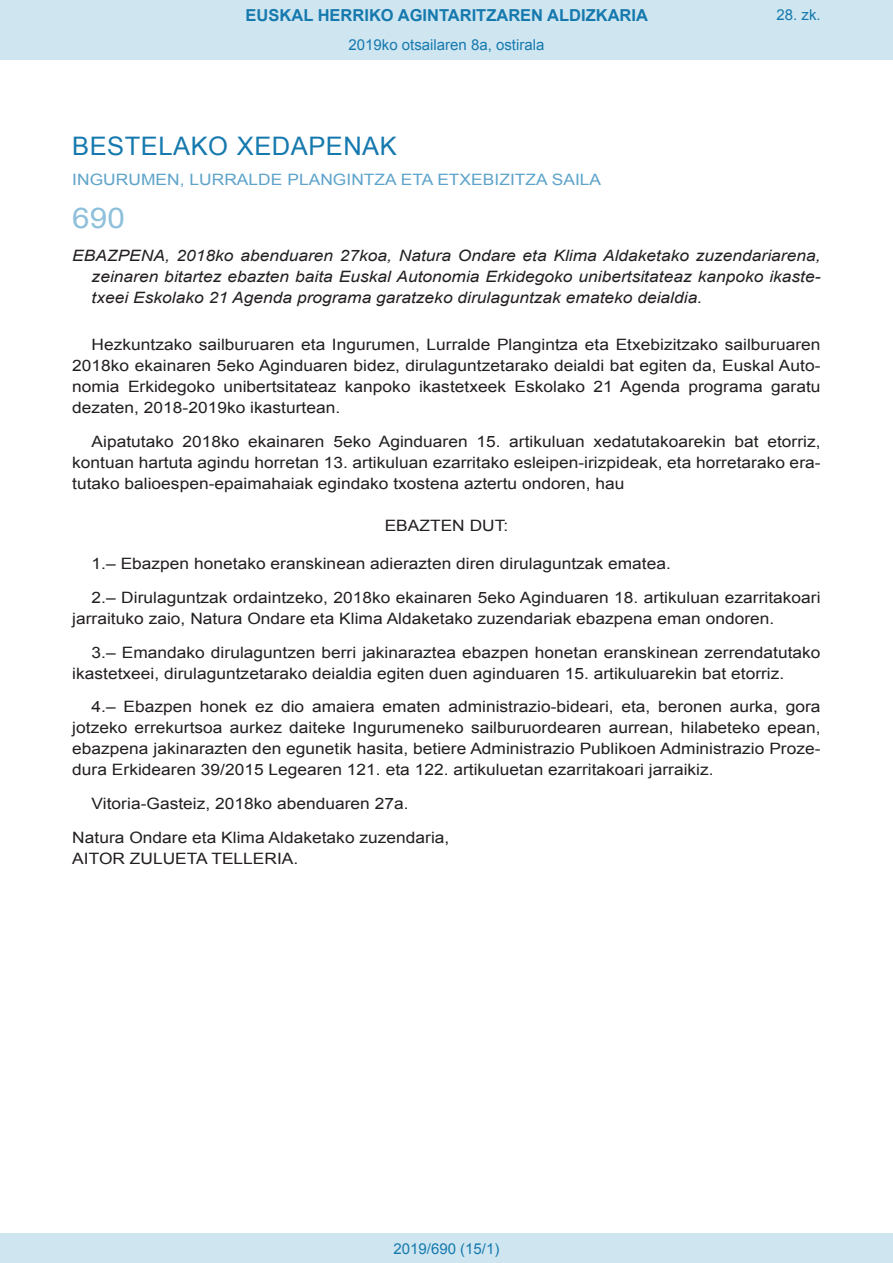
<style>
.page{position:relative;width:893px;height:1263px;background:#fff}
.page>*{position:absolute;margin:0;border:0;box-sizing:border-box;transform-origin:0 0}
.BOPVOrden{font:28.5px "Arial";color:#8fc0db;scale:1.11 1}
.BOPVSeccion{font:25.5px "Arial";letter-spacing:.02em;color:#1679ae}
.t1{font:700 16.5px "Arial";color:#1679ae}
.BOPVDetalle{font:15.6px/21px "Arial";color:#231f20;text-align:justify;scale:1.11 1}
.BOPVTitulo{font:italic 15.6px/21px "Arial";color:#231f20;text-align:justify;scale:1.11 1}
.BOPVOrganismo{font:15.6px "Arial";letter-spacing:.005em;color:#5da3ca;scale:1.11 1}
.BOPVFirmaPuesto{font:15.6px "Arial";color:#231f20;scale:1.11 1}
.BOPVFirmaLugFec{font:15.6px "Arial";color:#231f20;scale:1.11 1}
.BOPVFirmaNombre{font:15.6px "Arial";color:#231f20;scale:1.11 1}
.BOPVClave{font:15.6px "Arial";color:#231f20;scale:1.11 1}
.Paginacion_Centro{font:15px "Arial";color:#1679ae}
</style>
<div class="page">
<div style="left:0;top:0;width:893px;height:60px;background:#cfe6f1"></div>
<div style="left:0;top:1233px;width:893px;height:30px;background:#cfe6f1"></div>
<p class="t1" style="left:246px;top:4px;width:404px">EUSKAL HERRIKO AGINTARITZAREN ALDIZKARIA</p>
<p class="Paginacion_Centro" style="left:348px;top:35px;width:197px">2019ko otsailaren 8a, ostirala</p>
<p class="Paginacion_Centro" style="left:776px;top:5px;width:46px">28. zk.</p>
<p class="BOPVSeccion" style="left:72px;top:129px;width:326px">BESTELAKO XEDAPENAK</p>
<p class="BOPVOrganismo" style="left:72px;top:169px;width:478px">INGURUMEN, LURRALDE PLANGINTZA ETA ETXEBIZITZA SAILA</p>
<p class="BOPVOrden" style="left:72px;top:199px;width:49px">690</p>
<p class="BOPVTitulo" style="left:92px;top:246px;width:658px;text-indent:-19px">EBAZPENA, 2018ko abenduaren 27koa, Natura Ondare eta Klima Aldaketako zuzendariarena, zeinaren bitartez ebazten baita Euskal Autonomia Erkidegoko unibertsitateaz kanpoko ikaste&shy;txeei Eskolako 21 Agenda programa garatzeko dirulaguntzak emateko deialdia.</p>
<p class="BOPVDetalle" style="left:72px;top:334px;width:676px;text-indent:19px">Hezkuntzako sailburuaren eta Ingurumen, Lurralde Plangintza eta Etxebizitzako sailburuaren 2018ko ekainaren 5eko Aginduaren bidez, dirulaguntzetarako deialdi bat egiten da, Euskal Auto&shy;nomia Erkidegoko unibertsitateaz kanpoko ikastetxeek Eskolako 21 Agenda programa garatu dezaten, 2018-2019ko ikasturtean.</p>
<p class="BOPVDetalle" style="left:72px;top:431px;width:676px;text-indent:19px">Aipatutako 2018ko ekainaren 5eko Aginduaren 15. artikuluan xedatutakoarekin bat etorriz, kontuan hartuta agindu horretan 13. artikuluan ezarritako esleipen-irizpideak, eta horretarako era&shy;tutako balioespen-epaimahaiak egindako txostena aztertu ondoren, hau</p>
<p class="BOPVClave" style="left:385px;top:515px;width:113px">EBAZTEN DUT:</p>
<p class="BOPVDetalle" style="left:92px;top:553px;width:523px">1.– Ebazpen honetako eranskinean adierazten diren dirulaguntzak ematea.</p>
<p class="BOPVDetalle" style="left:72px;top:587px;width:676px;text-indent:19px">2.– Dirulaguntzak ordaintzeko, 2018ko ekainaren 5eko Aginduaren 18. artikuluan ezarritakoari jarraituko zaio, Natura Ondare eta Klima Aldaketako zuzendariak ebazpena eman ondoren.</p>
<p class="BOPVDetalle" style="left:72px;top:642px;width:676px;text-indent:19px">3.– Emandako dirulaguntzen berri jakinaraztea ebazpen honetan eranskinean zerrendatutako ikastetxeei, dirulaguntzetarako deialdia egiten duen aginduaren 15. artikuluarekin bat etorriz.</p>
<p class="BOPVDetalle" style="left:72px;top:696px;width:676px;text-indent:19px">4.– Ebazpen honek ez dio amaiera ematen administrazio-bideari, eta, beronen aurka, gora jotzeko errekurtsoa aurkez daiteke Ingurumeneko sailburuordearen aurrean, hilabeteko epean, ebazpena jakinarazten den egunetik hasita, betiere Administrazio Publikoen Administrazio Proze&shy;dura Erkidearen 39/2015 Legearen 121. eta 122. artikuluetan ezarritakoari jarraikiz.</p>
<p class="BOPVFirmaLugFec" style="left:92px;top:793px;width:287px">Vitoria-Gasteiz, 2018ko abenduaren 27a.</p>
<p class="BOPVFirmaPuesto" style="left:72px;top:827px;width:341px">Natura Ondare eta Klima Aldaketako zuzendaria,</p>
<p class="BOPVFirmaNombre" style="left:72px;top:848px;width:205px">AITOR ZULUETA TELLERIA.</p>
<p class="Paginacion_Centro" style="left:393px;top:1238px;width:107px">2019/690 (15/1)</p>
</div>
